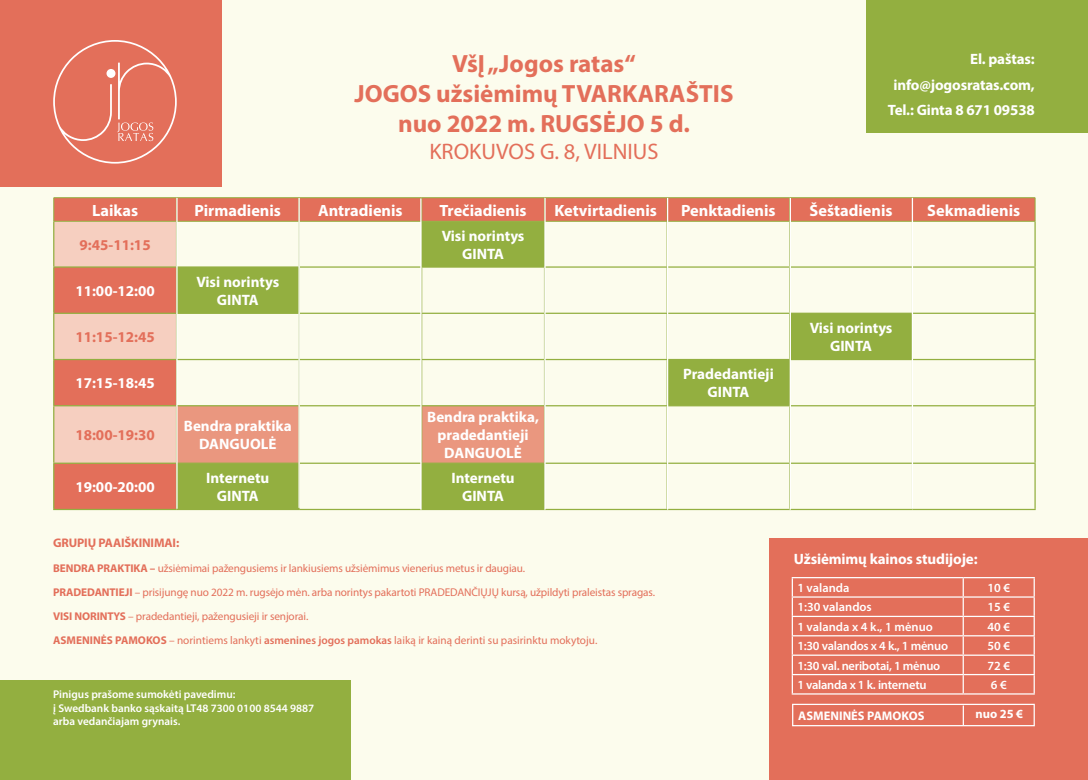
<style>
.page{position:relative;width:1088px;height:780px;background:#fcfced}
.page>*{position:absolute;margin:0;border:0;box-sizing:border-box;transform-origin:0 0}
.t1{font:700 25px/30px "Myriad Pro";color:#e36f5a;text-align:center}
.t2{font:22.5px "Myriad Pro";color:#e36f5a}
.t3{font:700 16.25px "Myriad Pro";color:#fff}
.t4{font:700 15px/18px "Myriad Pro";color:#fff;text-align:center}
.t5{font:700 15px "Myriad Pro";color:#e36f5a}
.t6{font:600 12.5px "Myriad Pro";letter-spacing:-.02em;color:#fff}
.t7{font:600 12.5px "Myriad Pro";color:#fff}
.t8{font:700 12.5px "Myriad Pro";color:#fff}
.t9{font:700 12.5px "Myriad Pro";letter-spacing:-.01em;color:#e36f5a}
.t10{font:11.25px/24.1px "Myriad Pro";letter-spacing:-.01em;color:#e36f5a}
.t11{font:600 11.25px/13.5px "Myriad Pro";color:#fff}
.s1{font-weight:700}
.s2{font-weight:600}
</style>
<div class="page">
<div style="left:0;top:0;width:221px;height:186px;background:#e36f5a"></div>
<div style="left:769px;top:538px;width:319px;height:242px;background:#e36f5a"></div>
<div style="left:866px;top:0;width:222px;height:132px;background:#93af40"></div>
<div style="left:0;top:680px;width:351px;height:100px;background:#93af40"></div>
<svg style="left:792px;top:577px;width:243px;height:116px"></svg>
<hr style="left:792px;top:693px;width:171px;height:1px;background:#fff">
<hr style="left:963px;top:693px;width:72px;height:1px;background:#fff">
<div style="left:792px;top:703px;width:243px;height:23px;border:1px solid #fff"></div>
<svg style="left:963px;top:705px;width:1px;height:20px"></svg>
<hr style="left:53px;top:464px;width:1px;height:45px;background:#93af40">
<hr style="left:53px;top:509px;width:123px;height:1px;background:#93af40">
<hr style="left:176px;top:509px;width:123px;height:1px;background:#93af40">
<hr style="left:299px;top:509px;width:123px;height:1px;background:#93af40">
<hr style="left:422px;top:509px;width:122px;height:1px;background:#93af40">
<hr style="left:544px;top:509px;width:123px;height:1px;background:#93af40">
<hr style="left:667px;top:509px;width:123px;height:1px;background:#93af40">
<hr style="left:790px;top:509px;width:122px;height:1px;background:#93af40">
<hr style="left:912px;top:509px;width:124px;height:1px;background:#93af40">
<hr style="left:53px;top:221px;width:1px;height:45px;background:#93af40">
<hr style="left:53px;top:314px;width:1px;height:45px;background:#93af40">
<hr style="left:53px;top:406px;width:1px;height:56px;background:#93af40">
<hr style="left:53px;top:462px;width:123px;height:2px;background:#93af40">
<hr style="left:53px;top:266px;width:123px;height:2px;background:#93af40">
<hr style="left:53px;top:268px;width:1px;height:44px;background:#93af40">
<hr style="left:53px;top:312px;width:123px;height:2px;background:#93af40">
<hr style="left:53px;top:359px;width:123px;height:1px;background:#93af40">
<hr style="left:53px;top:360px;width:1px;height:45px;background:#93af40">
<hr style="left:53px;top:405px;width:123px;height:1px;background:#93af40">
<hr style="left:54px;top:197px;width:122px;height:1px;background:#93af40">
<hr style="left:176px;top:197px;width:123px;height:1px;background:#93af40">
<hr style="left:299px;top:197px;width:123px;height:1px;background:#93af40">
<hr style="left:422px;top:197px;width:122px;height:1px;background:#93af40">
<hr style="left:544px;top:197px;width:123px;height:1px;background:#93af40">
<hr style="left:667px;top:197px;width:123px;height:1px;background:#93af40">
<hr style="left:790px;top:197px;width:122px;height:1px;background:#93af40">
<hr style="left:912px;top:197px;width:123px;height:1px;background:#93af40">
<svg style="left:54px;top:198px;width:982px;height:311px;background:#e9d8bb"></svg>
<hr style="left:54px;top:221px;width:122px;height:1px;background:#93af40">
<hr style="left:176px;top:221px;width:123px;height:1px;background:#93af40">
<hr style="left:299px;top:221px;width:123px;height:1px;background:#93af40">
<hr style="left:422px;top:221px;width:122px;height:1px;background:#93af40">
<hr style="left:544px;top:221px;width:123px;height:1px;background:#93af40">
<hr style="left:667px;top:221px;width:123px;height:1px;background:#93af40">
<hr style="left:790px;top:221px;width:122px;height:1px;background:#93af40">
<hr style="left:912px;top:221px;width:123px;height:1px;background:#93af40">
<hr style="left:176px;top:198px;width:2px;height:310px;background:#fff">
<hr style="left:298px;top:198px;width:2px;height:310px;background:#fff">
<hr style="left:544px;top:198px;width:2px;height:311px;background:#fff">
<hr style="left:667px;top:198px;width:1px;height:311px;background:#fff">
<hr style="left:790px;top:198px;width:1px;height:311px;background:#fff">
<hr style="left:912px;top:198px;width:1px;height:310px;background:#fff">
<hr style="left:420px;top:198px;width:1px;height:311px;background:#fff">
<svg style="left:53px;top:40px;width:124px;height:124px"></svg>
<h1 class="t1" style="left:354px;top:48px;width:380px">VšĮ „Jogos ratas“<br>JOGOS užsiėmimų TVARKARAŠTIS nuo 2022 m. RUGSĖJO 5 d.</h1>
<h2 class="t2" style="left:429px;top:137px;width:231px">KROKUVOS G. 8, VILNIUS</h2>
<h3 class="t4" style="left:888px;top:46px;width:148px;line-height:25.1px;text-align:right">El. paštas: info@jogosratas.com,<br>Tel.: Ginta 8 671 09538</h3>
<h3 class="t3" style="left:92px;top:199px;width:48px">Laikas</h3>
<h3 class="t3" style="left:194px;top:199px;width:88px">Pirmadienis</h3>
<h3 class="t3" style="left:318px;top:199px;width:86px">Antradienis</h3>
<h3 class="t3" style="left:440px;top:199px;width:89px">Trečiadienis</h3>
<h3 class="t3" style="left:554px;top:199px;width:104px">Ketvirtadienis</h3>
<h3 class="t3" style="left:681px;top:199px;width:96px">Penktadienis</h3>
<h3 class="t3" style="left:809px;top:199px;width:85px">Šeštadienis</h3>
<h3 class="t3" style="left:927px;top:199px;width:95px">Sekmadienis</h3>
<h3 class="t5" style="left:80px;top:235px;width:73px">9:45-11:15</h3>
<h3 class="t4" style="left:442px;top:226px;width:84px">Visi norintys<br>GINTA</h3>
<h3 class="t4" style="left:75px;top:281px;width:81px">11:00-12:00</h3>
<h3 class="t4" style="left:196px;top:272px;width:84px">Visi norintys<br>GINTA</h3>
<h3 class="t5" style="left:75px;top:327px;width:81px">11:15-12:45</h3>
<h3 class="t4" style="left:810px;top:318px;width:84px">Visi norintys<br>GINTA</h3>
<h3 class="t4" style="left:75px;top:374px;width:81px">17:15-18:45</h3>
<h3 class="t4" style="left:683px;top:364px;width:92px">Pradedantieji<br>GINTA</h3>
<h3 class="t5" style="left:75px;top:425px;width:81px">18:00-19:30</h3>
<h3 class="t4" style="left:184px;top:416px;width:109px">Bendra praktika<br>DANGUOLĖ</h3>
<h3 class="t4" style="left:427px;top:407px;width:113px">Bendra praktika, pradedantieji<br>DANGUOLĖ</h3>
<h3 class="t4" style="left:75px;top:477px;width:81px">19:00-20:00</h3>
<h3 class="t4" style="left:206px;top:468px;width:65px">Internetu<br>GINTA</h3>
<h3 class="t4" style="left:451px;top:468px;width:65px">Internetu<br>GINTA</h3>
<p class="t9" style="left:53px;top:535px;width:128px">GRUPIŲ PAAIŠKINIMAI:</p>
<p class="t10" style="left:53px;top:555px;width:603px"><span class="s1">BENDRA PRAKTIKA –</span> užsiėmimai pažengusiems ir lankiusiems užsiėmimus vienerius metus ir daugiau.<br><span class="s1">PRADEDANTIEJI</span> – prisijungę nuo 2022 m. rugsėjo mėn. arba norintys pakartoti PRADEDANČIŲJŲ kursą, užpildyti praleistas spragas.<br><span class="s1">VISI NORINTYS</span> – pradedantieji, pažengusieji ir senjorai.<br><span class="s1">ASMENINĖS PAMOKOS</span> – norintiems lankyti <span class="s2">asmenines jogos pamokas</span> laiką ir kainą derinti su pasirinktu mokytoju.</p>
<p class="t11" style="left:53px;top:687px;width:263px">Pinigus prašome sumokėti pavedimu:<br>į Swedbank banko sąskaitą LT48 7300 0100 8544 9887 arba vedančiajam grynais.</p>
<h3 class="t4" style="left:794px;top:549px;width:185px">Užsiėmimų kainos studijoje:</h3>
<p class="t7" style="left:797px;top:580px;width:54px">1 valanda</p>
<p class="t6" style="left:987px;top:580px;width:24px">10 €</p>
<p class="t7" style="left:797px;top:599px;width:76px">1:30 valandos</p>
<p class="t6" style="left:987px;top:599px;width:24px">15 €</p>
<p class="t7" style="left:797px;top:618px;width:137px">1 valanda x 4 k., 1 mėnuo</p>
<p class="t6" style="left:987px;top:618px;width:24px">40 €</p>
<p class="t6" style="left:797px;top:638px;width:152px">1:30 valandos x 4 k., 1 mėnuo</p>
<p class="t6" style="left:987px;top:638px;width:24px">50 €</p>
<p class="t6" style="left:797px;top:657px;width:144px">1:30 val. neribotai, 1 mėnuo</p>
<p class="t6" style="left:987px;top:657px;width:24px">72 €</p>
<p class="t6" style="left:797px;top:676px;width:131px">1 valanda x 1 k. internetu</p>
<p class="t6" style="left:991px;top:676px;width:17px">6 €</p>
<p class="t8" style="left:798px;top:707px;width:128px">ASMENINĖS PAMOKOS</p>
<p class="t8" style="left:975px;top:706px;width:49px">nuo 25 €</p>
</div>
